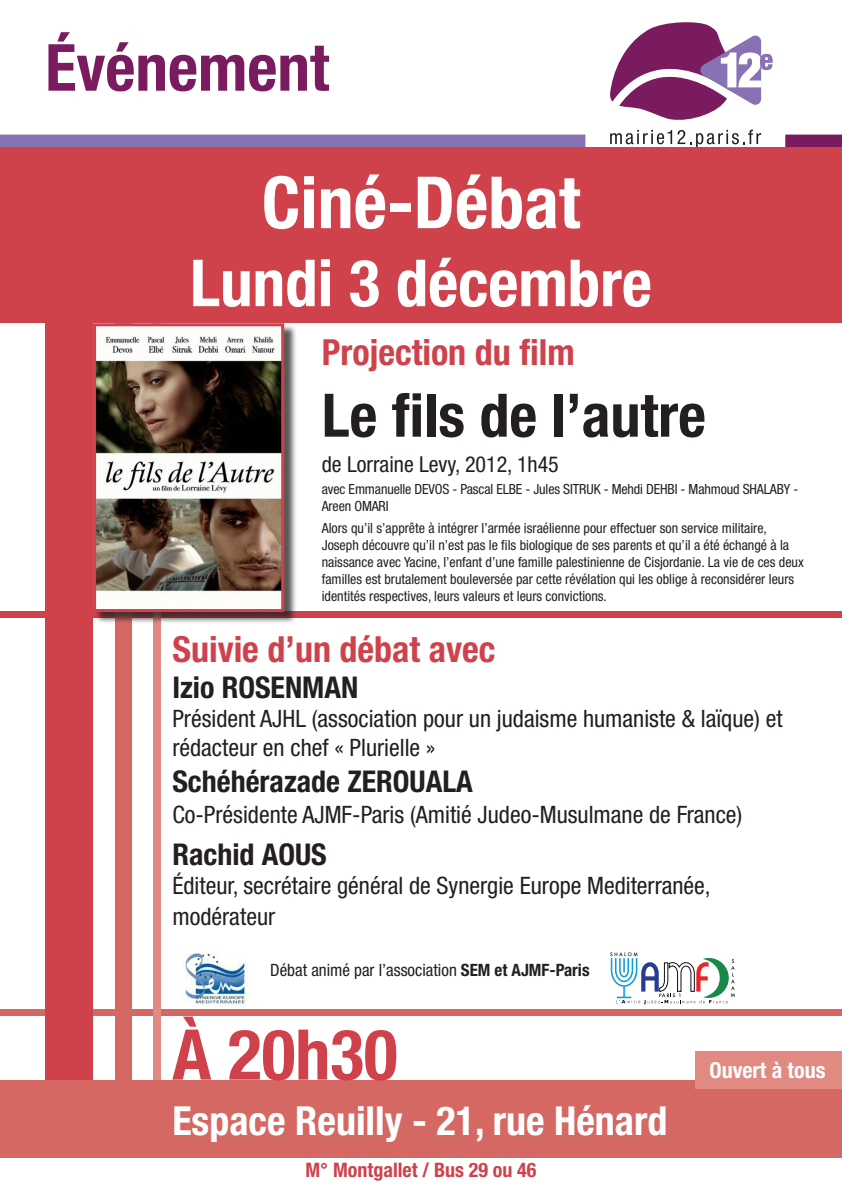
<style>
.page{position:relative;width:842px;height:1191px;background:#fff}
.page>*{position:absolute;margin:0;border:0;box-sizing:border-box;transform-origin:0 0}
.t1{font:700 condensed 72px "Helvetica Neue";color:#fff}
.t2{font:700 condensed 70px "Helvetica Neue";color:#cf424c}
.t3{font:700 condensed 65px "Helvetica Neue";color:#fff}
.t4{font:700 condensed 65px "Helvetica Neue";color:#7b1b5f}
.t5{font:700 condensed 60px "Helvetica Neue";color:#231f20}
.t6{font:700 condensed 40px "Helvetica Neue";color:#fff}
.t7{font:700 condensed 36px "Helvetica Neue";color:#cf424c}
.t8{font:700 condensed 30px "Helvetica Neue";color:#231f20}
.t9{font:condensed 24px/28.8px "Helvetica Neue";color:#231f20}
.t10{font:condensed 22px "Helvetica Neue";color:#231f20}
.t11{font:700 condensed 22px "Helvetica Neue";color:#fff}
.t12{font:700 condensed 20px "Helvetica Neue";color:#cf424c}
.t13{font:condensed 17px "Helvetica Neue";color:#231f20}
.t14{font:condensed 14px/16.8px "Helvetica Neue";color:#231f20}
.s1{font-weight:700}
</style>
<div class="page">
<div style="left:0;top:1009px;width:842px;height:7px;background:#d66864"></div>
<div style="left:0;top:611px;width:842px;height:7px;background:#cf424c"></div>
<div style="left:153px;top:241px;width:7px;height:877px;background:#e08a81"></div>
<div style="left:115px;top:241px;width:16px;height:877px;background:#d66864"></div>
<div style="left:46px;top:241px;width:47px;height:877px;background:#cf424c"></div>
<div style="left:0;top:1079px;width:842px;height:78px;background:#d66864"></div>
<div style="left:695px;top:1051px;width:147px;height:38px;background:#e08a81"></div>
<div style="left:0;top:135px;width:585px;height:13px;background:#8972b3"></div>
<div style="left:785px;top:135px;width:57px;height:13px;background:#7b1b5f"></div>
<svg style="left:610px;top:22px;width:163px;height:98px"></svg>
<svg style="left:610px;top:130px;width:151px;height:17px"></svg>
<div style="left:0;top:147px;width:842px;height:176px;background:#cf424c"></div>
<div style="left:95px;top:325px;width:202px;height:299px;background:#231f20;opacity:.75"></div>
<img style="left:97px;top:327px;width:183px;height:281px">
<div style="left:93px;top:323px;width:191px;height:289px;border:3px solid #cf424c"></div>
<img style="left:182px;top:953px;width:66px;height:53px">
<svg style="left:610px;top:952px;width:125px;height:52px"></svg>
<p class="t4" style="left:45px;top:28px;width:285px">Événement</p>
<p class="t1" style="left:262px;top:159px;width:320px">Ciné-Débat</p>
<p class="t3" style="left:190px;top:244px;width:463px">Lundi 3 décembre</p>
<p class="t7" style="left:322px;top:330px;width:255px">Projection du film</p>
<p class="t5" style="left:322px;top:379px;width:386px">Le fils de l’autre</p>
<p class="t10" style="left:322px;top:451px;width:239px">de Lorraine Levy, 2012, 1h45</p>
<p class="t14" style="left:322px;top:480px;width:478px">avec Emmanuelle DEVOS - Pascal ELBE - Jules SITRUK - Mehdi DEHBI - Mahmoud SHALABY -<br>Areen OMARI</p>
<p class="t14" style="left:322px;top:520px;width:483px">Alors qu’il s’apprête à intégrer l’armée israélienne pour effectuer son service militaire, Joseph découvre qu’il n’est pas le fils biologique de ses parents et qu’il a été échangé à la naissance avec Yacine, l’enfant d’une famille palestinienne de Cisjordanie. La vie de ces deux familles est brutalement bouleversée par cette révélation qui les oblige à reconsidérer leurs identités respectives, leurs valeurs et leurs convictions.</p>
<p class="t7" style="left:172px;top:627px;width:325px">Suivie d’un débat avec</p>
<p class="t8" style="left:172px;top:669px;width:187px">Izio ROSENMAN</p>
<p class="t9" style="left:172px;top:704px;width:612px">Président AJHL (association pour un judaisme humaniste &amp; laïque) et rédacteur en chef « Plurielle »</p>
<p class="t8" style="left:172px;top:763px;width:302px">Schéhérazade ZEROUALA</p>
<p class="t9" style="left:172px;top:800px;width:571px">Co-Présidente AJMF-Paris (Amitié Judeo-Musulmane de France)</p>
<p class="t8" style="left:172px;top:836px;width:156px">Rachid AOUS</p>
<p class="t9" style="left:172px;top:870px;width:540px">Éditeur, secrétaire général de Synergie Europe Mediterranée,</p>
<p class="t9" style="left:172px;top:901px;width:104px">modérateur</p>
<p class="t13" style="left:270px;top:960px;width:321px">Débat animé par l’association <span class="s1">SEM et AJMF-Paris</span></p>
<p class="t2" style="left:172px;top:1012px;width:227px">À 20h30</p>
<p class="t11" style="left:709px;top:1057px;width:118px">Ouvert à tous</p>
<p class="t6" style="left:172px;top:1096px;width:497px">Espace Reuilly - 21, rue Hénard</p>
<p class="t12" style="left:305px;top:1158px;width:232px">M° Montgallet / Bus 29 ou 46</p>
</div>
